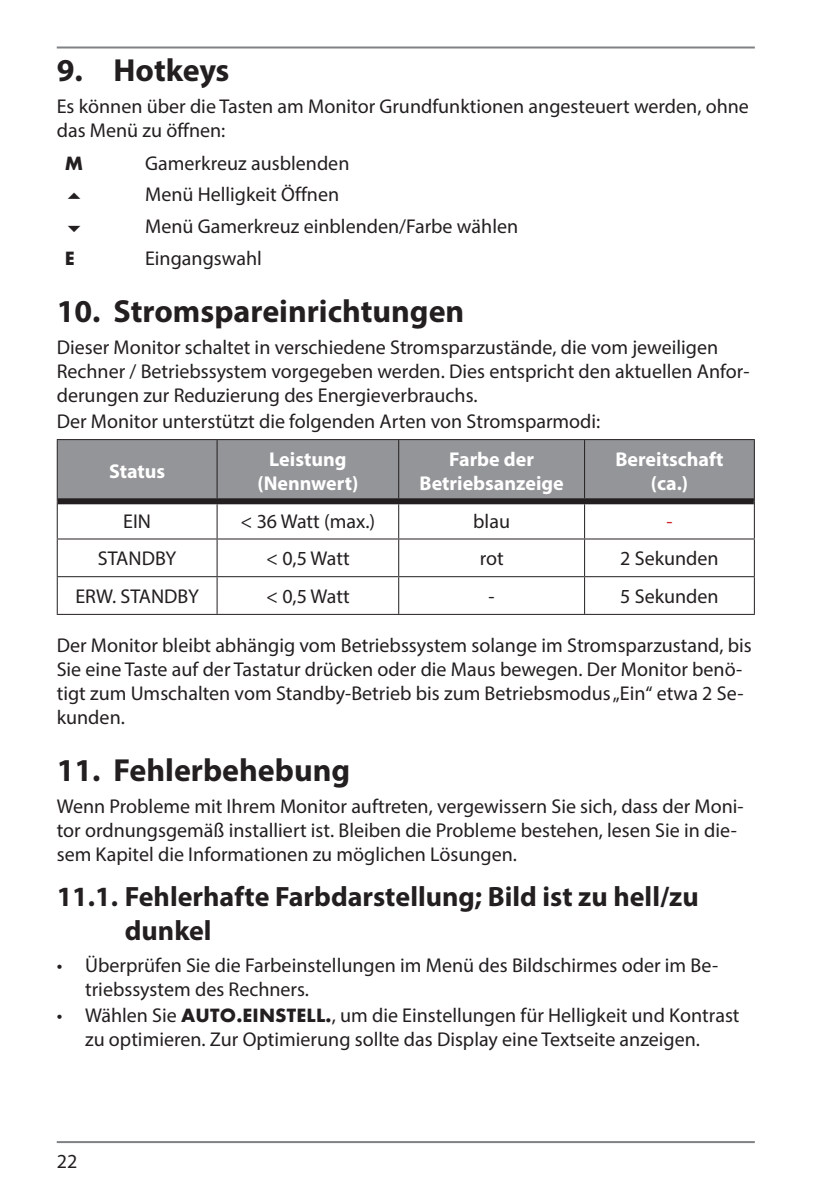
<style>
.page{position:relative;width:840px;height:1191px;background:#fff}
.page>*{position:absolute;margin:0;border:0;box-sizing:border-box;transform-origin:0 0}
.t1{font:700 32px "Myriad Pro";color:#231f20}
.t2{font:700 28px/33.6px "Myriad Pro";color:#231f20}
.t3{font:20px/24px "Myriad Pro";color:#231f20}
.t4{font:700 20px/24px "Myriad Pro";color:#fff;text-align:center}
.t5{font:700 20px "Futura PT";color:#231f20}
.t6{font:20px "Myriad Pro";color:#d1232a}
.s1{font-family:"Futura PT";font-weight:700}
</style>
<div class="page">
<hr style="left:57px;top:46px;width:697px;height:2px;background:#808285">
<hr style="left:57px;top:1141px;width:697px;height:2px;background:#808285">
<div style="left:58px;top:440px;width:695px;height:58px;background:#939598"></div>
<hr style="left:216px;top:440px;width:1px;height:58px;background:#231f20">
<hr style="left:398px;top:440px;width:1px;height:58px;background:#231f20">
<hr style="left:583px;top:440px;width:1px;height:58px;background:#231f20">
<hr style="left:57px;top:501px;width:1px;height:37px;background:#231f20">
<hr style="left:216px;top:504px;width:1px;height:34px;background:#231f20">
<hr style="left:398px;top:504px;width:1px;height:34px;background:#231f20">
<hr style="left:583px;top:504px;width:1px;height:34px;background:#231f20">
<hr style="left:753px;top:501px;width:1px;height:37px;background:#231f20">
<hr style="left:57px;top:538px;width:160px;height:1px;background:#231f20">
<hr style="left:57px;top:539px;width:1px;height:37px;background:#231f20">
<hr style="left:217px;top:538px;width:181px;height:1px;background:#231f20">
<hr style="left:216px;top:539px;width:1px;height:37px;background:#231f20">
<hr style="left:398px;top:538px;width:186px;height:1px;background:#231f20">
<hr style="left:398px;top:539px;width:1px;height:37px;background:#231f20">
<hr style="left:584px;top:538px;width:170px;height:1px;background:#231f20">
<hr style="left:583px;top:539px;width:1px;height:37px;background:#231f20">
<hr style="left:753px;top:539px;width:1px;height:37px;background:#231f20">
<hr style="left:57px;top:576px;width:160px;height:1px;background:#231f20">
<hr style="left:57px;top:577px;width:1px;height:37px;background:#231f20">
<hr style="left:217px;top:576px;width:181px;height:1px;background:#231f20">
<hr style="left:216px;top:577px;width:1px;height:37px;background:#231f20">
<hr style="left:398px;top:576px;width:186px;height:1px;background:#231f20">
<hr style="left:398px;top:577px;width:1px;height:37px;background:#231f20">
<hr style="left:584px;top:576px;width:170px;height:1px;background:#231f20">
<hr style="left:583px;top:577px;width:1px;height:37px;background:#231f20">
<hr style="left:753px;top:577px;width:1px;height:37px;background:#231f20">
<hr style="left:57px;top:614px;width:697px;height:1px;background:#231f20">
<div style="left:58px;top:498px;width:695px;height:6px;background:#231f20"></div>
<hr style="left:57px;top:439px;width:160px;height:1px;background:#231f20">
<hr style="left:57px;top:440px;width:1px;height:61px;background:#231f20">
<hr style="left:217px;top:439px;width:537px;height:1px;background:#231f20">
<hr style="left:753px;top:440px;width:1px;height:61px;background:#231f20">
<h1 class="t1" style="left:57px;top:58px;width:174px">9. Hotkeys</h1>
<p class="t3" style="left:57px;top:96px;width:693px">Es können über die Tasten am Monitor Grundfunktionen angesteuert werden, ohne das Menü zu öffnen:</p>
<p class="t5" style="left:65px;top:155px;width:20px">M</p>
<p class="t3" style="left:145px;top:149px;width:374px;line-height:31.6px">Gamerkreuz ausblenden<br>Menü Helligkeit Öffnen<br>Menü Gamerkreuz einblenden/Farbe wählen</p>
<p class="t5" style="left:65px;top:250px;width:11px">E</p>
<p class="t3" style="left:145px;top:248px;width:118px">Eingangswahl</p>
<h1 class="t1" style="left:57px;top:299px;width:409px">10. Stromspareinrichtungen</h1>
<p class="t3" style="left:57px;top:336px;width:693px">Dieser Monitor schaltet in verschiedene Stromsparzustände, die vom jeweiligen<br>Rechner / Betriebssystem vorgegeben werden. Dies entspricht den aktuellen Anfor&shy;derungen zur Reduzierung des Energieverbrauchs.</p>
<p class="t3" style="left:57px;top:410px;width:545px">Der Monitor unterstützt die folgenden Arten von Stromsparmodi:</p>
<p class="t4" style="left:109px;top:461px;width:58px">Status</p>
<p class="t4" style="left:257px;top:449px;width:102px">Leistung (Nennwert)</p>
<p class="t4" style="left:419px;top:449px;width:146px">Farbe der<br>Betriebsanzeige</p>
<p class="t4" style="left:615px;top:449px;width:110px">Bereitschaft (ca.)</p>
<p class="t3" style="left:123px;top:510px;width:29px">EIN</p>
<p class="t3" style="left:240px;top:510px;width:136px">&lt; 36 Watt (max.)</p>
<p class="t3" style="left:473px;top:510px;width:38px">blau</p>
<p class="t6" style="left:666px;top:513px;width:8px">-</p>
<p class="t3" style="left:98px;top:548px;width:80px">STANDBY</p>
<p class="t3" style="left:266px;top:548px;width:85px">&lt; 0,5 Watt</p>
<p class="t3" style="left:479px;top:548px;width:25px">rot</p>
<p class="t3" style="left:620px;top:548px;width:100px">2 Sekunden</p>
<p class="t3" style="left:75px;top:586px;width:125px">ERW. STANDBY</p>
<p class="t3" style="left:266px;top:586px;width:85px">&lt; 0,5 Watt</p>
<p class="t3" style="left:488px;top:586px;width:8px">-</p>
<p class="t3" style="left:620px;top:586px;width:100px">5 Sekunden</p>
<p class="t3" style="left:57px;top:635px;width:696px">Der Monitor bleibt abhängig vom Betriebssystem solange im Stromsparzu stand, bis Sie eine Taste auf der Tastatur drücken oder die Maus bewegen. Der Monitor benö&shy;tigt zum Umschalten vom Standby-Betrieb bis zum Betriebsmodus „Ein“ etwa 2 Se&shy;kunden.</p>
<h1 class="t1" style="left:57px;top:757px;width:295px">11. Fehlerbehebung</h1>
<p class="t3" style="left:57px;top:795px;width:688px">Wenn Probleme mit Ihrem Monitor auftreten, vergewissern Sie sich, dass der Moni&shy;tor ordnungsgemäß installiert ist. Bleiben die Probleme bestehen, lesen Sie in die&shy;sem Kapitel die Informationen zu möglichen Lösungen.</p>
<h2 class="t2" style="left:125px;top:882px;width:575px;text-indent:-68px">11.1. Fehlerhafte Farbdarstellung; Bild ist zu hell/zu dunkel</h2>
<p class="t3" style="left:85px;top:954px;width:634px;text-indent:-28px">• Überprüfen Sie die Farbeinstellungen im Menü des Bildschirmes oder im Be&shy;triebssystem des Rechners.</p>
<p class="t3" style="left:57px;top:1004px;width:684px;text-align:center">• Wählen Sie <span class="s1">AUTO.EINSTELL.</span>, um die Einstellungen für Helligkeit und Kontrast zu optimieren. Zur Optimierung sollte das Display eine Textseite anzeigen.</p>
<p class="t3" style="left:57px;top:1150px;width:22px">22</p>
</div>
